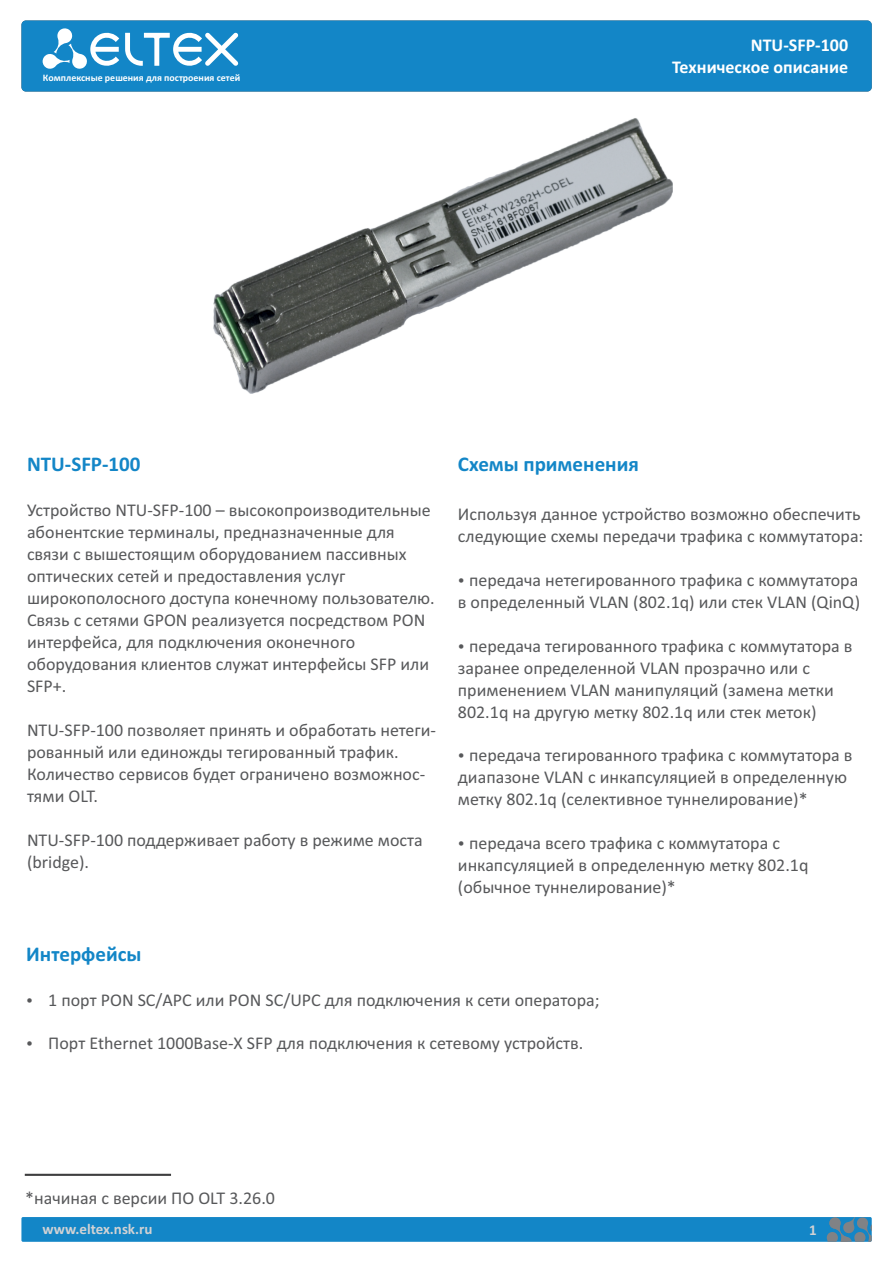
<style>
.page{position:relative;width:893px;height:1263px;background:#fff}
.page>*{position:absolute;margin:0;border:0;box-sizing:border-box;transform-origin:0 0}
.t1{font:700 21px "Calibri";color:#1386c7}
.t2{font:18px/21.9px "Calibri";color:#57585a}
.t3{font:700 18px/21.9px "Calibri";color:#fff;text-align:right}
.t4{font:700 15px "Calibri";color:#d1d2d4}
.t5{font:700 9.9px "Calibri";color:#fff}
</style>
<div class="page">
<div style="left:21px;top:1217px;width:851px;height:25px;background:#1386c7;border-radius:2px"></div>
<svg style="left:826px;top:1217px;width:46px;height:25px"></svg>
<div style="left:21px;top:20px;width:851px;height:72px;background:#1386c7;border-radius:4px"></div>
<svg style="left:43px;top:28px;width:76px;height:41px"></svg>
<svg style="left:125px;top:32px;width:114px;height:34px"></svg>
<hr style="left:25px;top:1174px;width:146px;height:2px;background:#3e3e3f">
<img style="left:213px;top:118px;width:459px;height:276px">
<p class="t5" style="left:43px;top:74px;width:199px">Комплексные решения для построения сетей</p>
<p class="t3" style="left:672px;top:36px;width:177px">NTU-SFP-100<br>Техническое описание</p>
<p class="t1" style="left:27px;top:456px;width:115px">NTU-SFP-100</p>
<p class="t2" style="left:27px;top:501px;width:409px">Устройство NTU-SFP-100 – высокопроизводительные абонентские терминалы, предназначенные для связи с вышестоящим оборудованием пассивных оптических сетей и предоставления услуг широкополосного доступа конечному пользователю.<br>Связь с сетями GPON реализуется посредством PON интерфейса, для подключения оконечного оборудования клиентов служат интерфейсы SFP или SFP+.</p>
<p class="t2" style="left:27px;top:720px;width:411px">NTU-SFP-100 позволяет принять и обработать нетеги&shy;рованный или единожды тегированный трафик.<br>Количество сервисов будет ограничено возможнос&shy;тями OLT.</p>
<p class="t2" style="left:27px;top:830px;width:397px">NTU-SFP-100 поддерживает работу в режиме моста (bridge).</p>
<p class="t1" style="left:458px;top:456px;width:182px">Схемы применения</p>
<p class="t2" style="left:458px;top:504px;width:407px">Используя данное устройство возможно обеспечить следующие схемы передачи трафика с коммутатора:</p>
<p class="t2" style="left:458px;top:570px;width:404px;text-align:center">передача нетегированного трафика с коммутатора в определенный VLAN (802.1q) или стек VLAN (QinQ)</p>
<p class="t2" style="left:458px;top:636px;width:396px;text-indent:11px">передача тегированного трафика с коммутатора в заранее определенной VLAN прозрачно или с применением VLAN манипуляций (замена метки 802.1q на другую метку 802.1q или стек меток)</p>
<p class="t2" style="left:458px;top:746px;width:396px;text-indent:11px">передача тегированного трафика с коммутатора в диапазоне VLAN с инкапсуляцией в определенную метку 802.1q (селективное туннелирование)*</p>
<p class="t2" style="left:458px;top:834px;width:352px;text-indent:11px">передача всего трафика с коммутатора с инкапсуляцией в определенную метку 802.1q (обычное туннелирование)*</p>
<p class="t1" style="left:26px;top:945px;width:117px">Интерфейсы</p>
<p class="t2" style="left:48px;top:990px;width:553px">1 порт PON SC/APC или PON SC/UPC для подключения к сети оператора;</p>
<p class="t2" style="left:48px;top:1034px;width:536px">Порт Ethernet 1000Base-X SFP для подключения к сетевому устройств.</p>
<p class="t2" style="left:25px;top:1188px;width:251px">*начиная с версии ПО OLT 3.26.0</p>
<p class="t4" style="left:43px;top:1222px;width:111px">www.eltex.nsk.ru</p>
<p class="t4" style="left:809px;top:1224px;width:9px">1</p>
</div>
